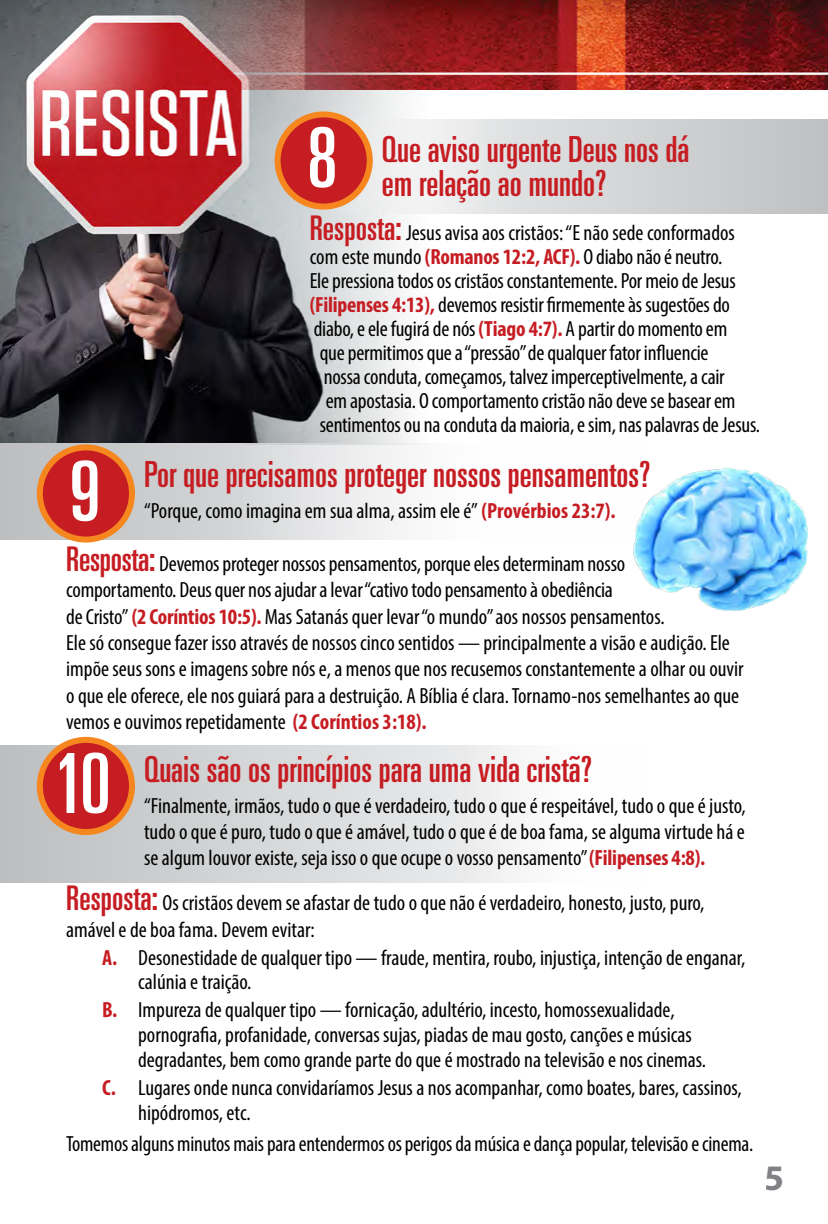
<style>
.page{position:relative;width:828px;height:1224px;background:#fff}
.page>*{position:absolute;margin:0;border:0;box-sizing:border-box;transform-origin:0 0}
.t1{font:ultra-condensed 83px "Univers";color:#fff}
.t2{font:ultra-condensed 36px/34px "Univers";color:#c61d23}
.t3{font:700 36px "Myriad Pro";color:#808285}
.t4{font:condensed 22px/26.4px "Myriad Pro";color:#000}
.s1{font-family:"Univers";font-stretch:ultra-condensed;font-size:34px;color:#c61d23}
.s2{font-weight:700;color:#c61d23}
</style>
<div class="page">
<img style="left:478px;top:0;width:350px;height:90px">
<img style="left:0;top:0;width:478px;height:443px">
<svg style="left:258px;top:120px;width:570px;height:93px;background:#d7d7d8"></svg>
<div style="left:278px;top:114px;width:92px;height:93px;background:#c61d23;border-radius:50%"></div>
<div style="left:275px;top:111px;width:98px;height:99px;border:6px solid #f6871f;border-radius:50%"></div>
<div style="left:0;top:746px;width:644px;height:137px;background:linear-gradient(to right,#bbb,#fff)"></div>
<div style="left:40px;top:740px;width:92px;height:92px;background:#c61d23;border-radius:50%"></div>
<div style="left:37px;top:737px;width:98px;height:98px;border:6px solid #f6871f;border-radius:50%"></div>
<img style="left:0;top:784px;width:1px;height:440px">
<svg style="left:0;top:443px;width:424px;height:96px"></svg>
<div style="left:40px;top:447px;width:92px;height:93px;background:#c61d23;border-radius:50%"></div>
<div style="left:37px;top:444px;width:98px;height:99px;border:6px solid #f6871f;border-radius:50%"></div>
<img style="left:633px;top:467px;width:175px;height:144px">
<h1 class="t1" style="left:69px;top:444px;width:32px">9</h1>
<h1 class="t1" style="left:307px;top:110px;width:32px">8</h1>
<p class="t4" style="left:310px;top:219px;width:427px"><span class="s1">Resposta:</span> Jesus avisa aos cristãos: “E não sede conformados</p>
<p class="t4" style="left:310px;top:243px;width:414px">com este mundo <span class="s2">(Romanos 12:2, ACF).</span> O diabo não é neutro.</p>
<p class="t4" style="left:310px;top:267px;width:428px">Ele pressiona todos os cristãos constantemente. Por meio de Jesus</p>
<p class="t4" style="left:310px;top:291px;width:422px"><span class="s2">(Filipenses 4:13),</span> devemos resistir firmemente às sugestões do</p>
<p class="t4" style="left:314px;top:315px;width:415px">diabo, e ele fugirá de nós <span class="s2">(Tiago 4:7).</span> A partir do momento em</p>
<p class="t4" style="left:320px;top:339px;width:390px">que permitimos que a “pressão” de qualquer fator influencie</p>
<p class="t4" style="left:324px;top:363px;width:403px">nossa conduta, começamos, talvez imperceptivelmente, a cair</p>
<p class="t4" style="left:326px;top:387px;width:411px">em apostasia. O comportamento cristão não deve se basear em</p>
<p class="t4" style="left:320px;top:411px;width:442px">sentimentos ou na conduta da maioria, e sim, nas palavras de Jesus.</p>
<h2 class="t2" style="left:382px;top:132px;width:309px">Que aviso urgente Deus nos dá em relação ao mundo?</h2>
<h2 class="t2" style="left:144px;top:457px;width:508px">Por que precisamos proteger nossos pensamentos?</h2>
<p class="t4" style="left:144px;top:497px;width:473px">“Porque, como imagina em sua alma, assim ele é” <span class="s2">(Provérbios 23:7).</span></p>
<p class="t4" style="left:66px;top:550px;width:679px"><span class="s1">Resposta:</span> Devemos proteger nossos pensamentos, porque eles determinam nosso<br>comportamento. Deus quer nos ajudar a levar “cativo todo pensamento à obediência<br>de Cristo” <span class="s2">(2 Coríntios 10:5).</span> Mas Satanás quer levar “o mundo” aos nossos pensamentos.<br>Ele só consegue fazer isso através de nossos cinco sentidos — principalmente a visão e audição. Ele impõe seus sons e imagens sobre nós e, a menos que nos recusemos constantemente a olhar ou ouvir o que ele oferece, ele nos guiará para a destruição. A Bíblia é clara. Tornamo-nos semelhantes ao que vemos e ouvimos repetidamente <span class="s2">(2 Coríntios 3:18).</span></p>
<h1 class="t1" style="left:53px;top:736px;width:59px">10</h1>
<h2 class="t2" style="left:144px;top:752px;width:450px">Quais são os princípios para uma vida cristã?</h2>
<p class="t4" style="left:144px;top:792px;width:603px;text-align:justify">“Finalmente, irmãos, tudo o que é verdadeiro, tudo o que é respeitável, tudo o que é justo, tudo o que é puro, tudo o que é amável, tudo o que é de boa fama, se alguma virtude há e se algum louvor existe, seja isso o que ocupe o vosso pensamento” <span class="s2">(Filipenses 4:8).</span></p>
<p class="t4" style="left:66px;top:889px;width:640px"><span class="s1">Resposta:</span> Os cristãos devem se afastar de tudo o que não é verdadeiro, honesto, justo, puro, amável e de boa fama. Devem evitar:</p>
<p class="t4" style="left:138px;top:944px;width:609px;line-height:25px;text-indent:-36px"><span class="s2">A.</span> Desonestidade de qualquer tipo — fraude, mentira, roubo, injustiça, intenção de enganar, calúnia e traição.</p>
<p class="t4" style="left:138px;top:997px;width:570px;line-height:25px;text-indent:-36px"><span class="s2">B.</span> Impureza de qualquer tipo — fornicação, adultério, incesto, homossexualidade, pornografia, profanidade, conversas sujas, piadas de mau gosto, canções e músicas degradantes, bem como grande parte do que é mostrado na televisão e nos cinemas.</p>
<p class="t4" style="left:138px;top:1075px;width:605px;line-height:25px;text-indent:-36px"><span class="s2">C.</span> Lugares onde nunca convidaríamos Jesus a nos acompanhar, como boates, bares, cassinos, hipódromos, etc.</p>
<p class="t4" style="left:66px;top:1130px;width:689px">Tomemos alguns minutos mais para entendermos os perigos da música e dança popular, televisão e cinema.</p>
<h2 class="t3" style="left:765px;top:1155px;width:21px">5</h2>
</div>
